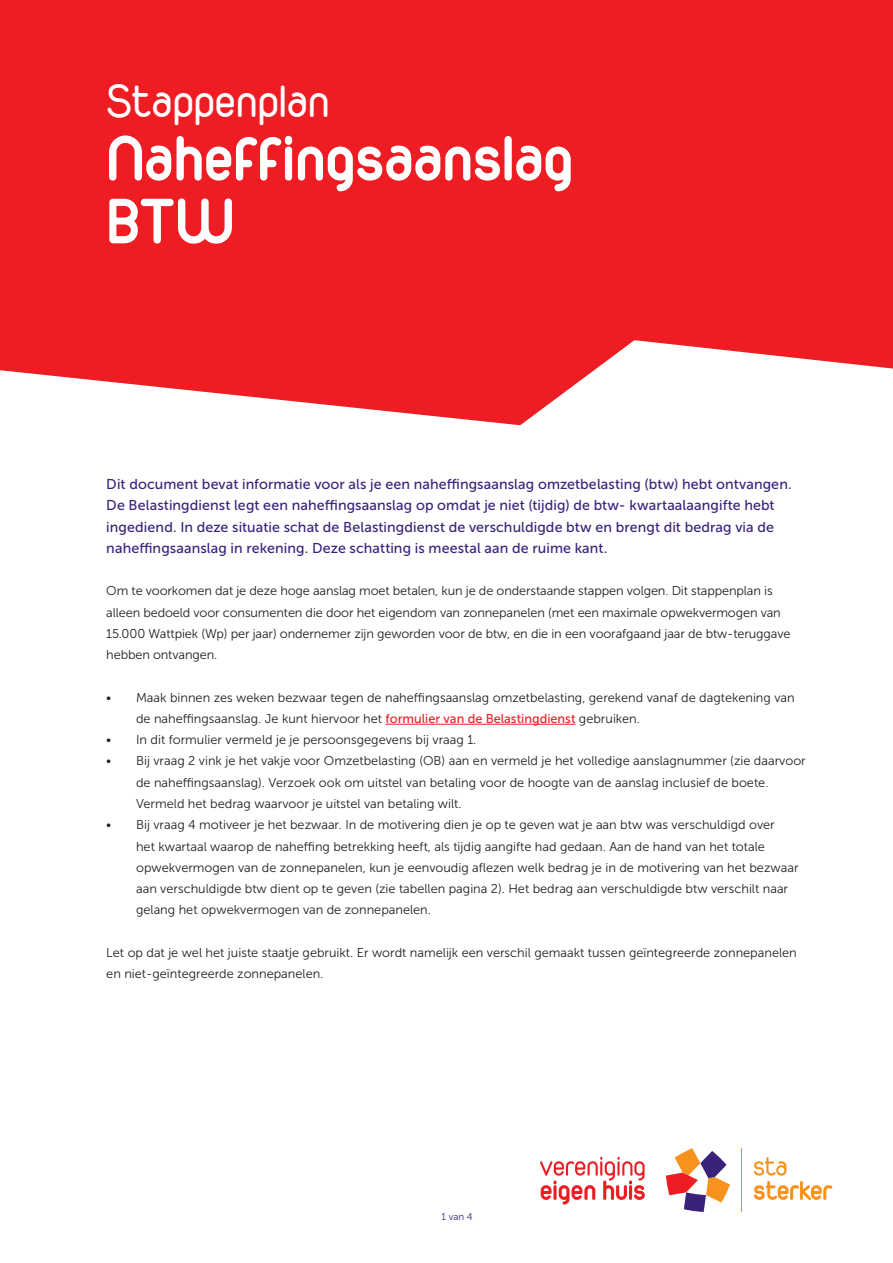
<style>
.page{position:relative;width:893px;height:1263px;background:#fff}
.page>*{position:absolute;margin:0;border:0;box-sizing:border-box;transform-origin:0 0}
.Cover_-_Titel{font:700 67.5px "VEH";letter-spacing:-.005em;color:#fff}
.Cover_-_Type{font:48px "VEH";letter-spacing:-.005em;color:#fff}
.Inleiding{font:14.25px/21.3px "Museo Sans 500";letter-spacing:.005em;color:#3a227b}
.Broodtekst{font:12.75px/21.3px "Museo Sans 300";color:#231f20}
.t1{font:9.75px "Museo Sans 300";color:#3a227b}
.s1{font-family:"Museo Sans 500";color:#ee1d23}
</style>
<div class="page">
<hr style="left:741px;top:1148px;width:1px;height:64px;background:#f7931d">
<svg style="left:666px;top:1148px;width:64px;height:64px"></svg>
<svg style="left:540px;top:1157px;width:105px;height:47px"></svg>
<svg style="left:754px;top:1157px;width:78px;height:43px"></svg>
<svg style="left:0;top:0;width:893px;height:425px;background:#ef3338"></svg>
<hr style="left:386px;top:724px;width:190px;height:1px;background:#ee1d23">
<p class="Cover_-_Type" style="left:106px;top:75px;width:225px">Stappenplan</p>
<p class="Cover_-_Titel" style="left:106px;top:119px;width:469px">Naheffingsaanslag</p>
<p class="Cover_-_Titel" style="left:106px;top:182px;width:130px">BTW</p>
<p class="Inleiding" style="left:106px;top:473px;width:687px">Dit document bevat informatie voor als je een naheffingsaanslag omzetbelasting (btw) hebt ontvangen.<br>De Belastingdienst legt een naheffingsaanslag op omdat je niet (tijdig) de btw- kwartaalaangifte hebt ingediend. In deze situatie schat de Belastingdienst de verschuldigde btw en brengt dit bedrag via de naheffingsaanslag in rekening. Deze schatting is meestal aan de ruime kant.</p>
<p class="Broodtekst" style="left:106px;top:580px;width:686px">Om te voorkomen dat je deze hoge aanslag moet betalen, kun je de onderstaande stappen volgen. Dit stappenplan is alleen bedoeld voor consumenten die door het eigendom van zonnepanelen (met een maximale opwekvermogen van 15.000 Wattpiek (Wp) per jaar) ondernemer zijn geworden voor de btw, en die in een voorafgaand jaar de btw-teruggave hebben ontvangen.</p>
<p class="Broodtekst" style="left:136px;top:687px;width:660px;text-indent:-30px">• Maak binnen zes weken bezwaar tegen de naheffingsaanslag omzetbelasting, gerekend vanaf de dagtekening van de naheffingsaanslag. Je kunt hiervoor het <span class="s1">formulier van de Belastingdienst</span> gebruiken.</p>
<p class="Broodtekst" style="left:106px;top:729px;width:372px">• In dit formulier vermeld je je persoonsgegevens bij vraag 1.</p>
<p class="Broodtekst" style="left:136px;top:750px;width:671px;text-indent:-30px">• Bij vraag 2 vink je het vakje voor Omzetbelasting (OB) aan en vermeld je het volledige aanslagnummer (zie daarvoor de naheffingsaanslag). Verzoek ook om uitstel van betaling voor de hoogte van de aanslag inclusief de boete.<br>Vermeld het bedrag waarvoor je uitstel van betaling wilt.</p>
<p class="Broodtekst" style="left:136px;top:814px;width:664px;text-indent:-30px">• Bij vraag 4 motiveer je het bezwaar. In de motivering dien je op te geven wat je aan btw was verschuldigd over<br>het kwartaal waarop de naheffing betrekking heeft, als tijdig aangifte had gedaan. Aan de hand van het totale opwekvermogen van de zonnepanelen, kun je eenvoudig aflezen welk bedrag je in de motivering van het bezwaar aan verschuldigde btw dient op te geven (zie tabellen pagina 2). Het bedrag aan verschuldigde btw verschilt naar gelang het opwekvermogen van de zonnepanelen.</p>
<p class="Broodtekst" style="left:106px;top:942px;width:692px">Let op dat je wel het juiste staatje gebruikt. Er wordt namelijk een verschil gemaakt tussen geïntegreerde zonnepanelen en niet-geïntegreerde zonnepanelen.</p>
<p class="t1" style="left:441px;top:1212px;width:33px">1 van 4</p>
</div>
